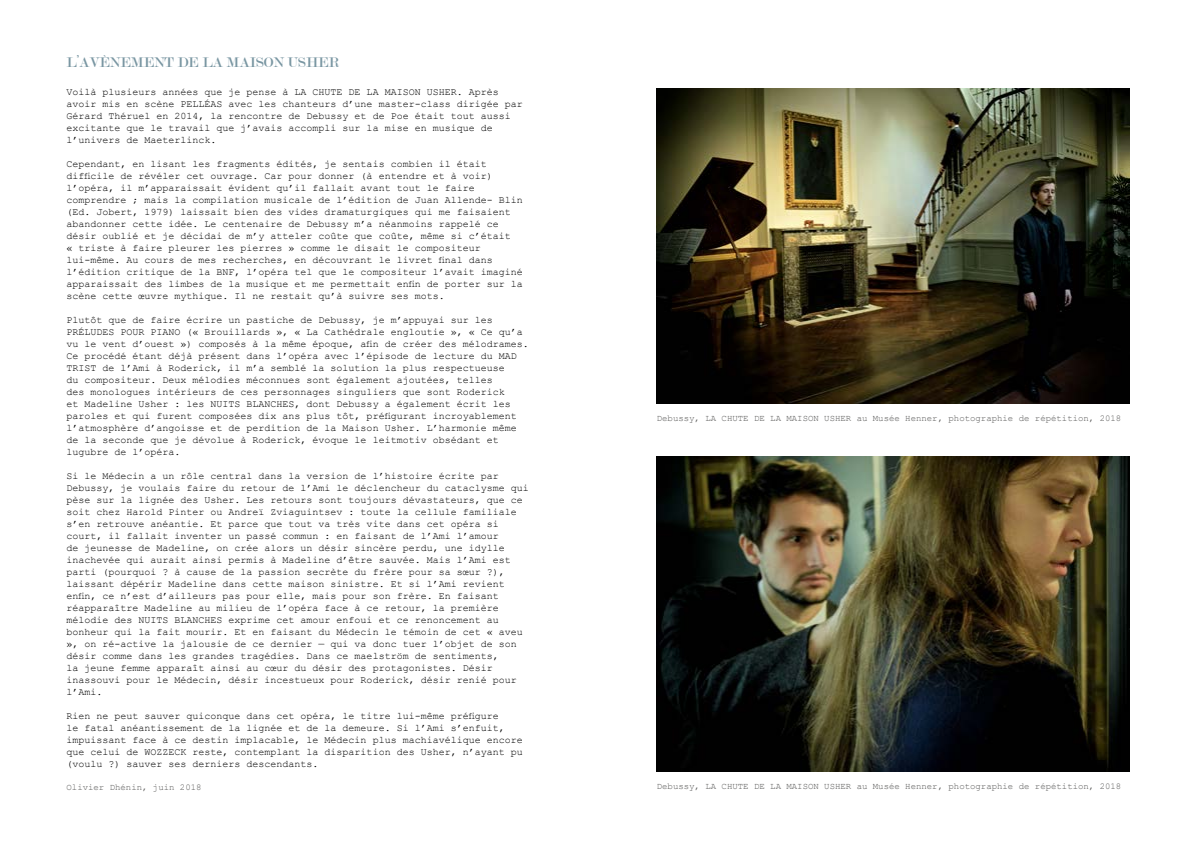
<style>
.page{position:relative;width:1191px;height:842px;background:#fff}
.page>*{position:absolute;margin:0;border:0;box-sizing:border-box;transform-origin:0 0}
.t1{font:15px "Modern";color:#7996a2}
.t2{font:10px/12px "Courier New";color:#000}
.t3{font:9px "Courier New";color:#575756}
</style>
<div class="page">
<img style="left:657px;top:89px;width:472px;height:314px">
<img style="left:657px;top:457px;width:472px;height:314px">
<h1 class="t1" style="left:67px;top:55px;width:274px">L’AVÈNEMENT DE LA MAISON USHER</h1>
<p class="t2" style="left:67px;top:86px;width:457px">Voilà plusieurs années que je pense à LA CHUTE DE LA MAISON USHER. Après avoir mis en scène PELLÉAS avec les chanteurs d’une master-class dirigée par Gérard Théruel en 2014, la rencontre de Debussy et de Poe était tout aussi excitante que le travail que j’avais accompli sur la mise en musique de l’univers de Maeterlinck.</p>
<p class="t2" style="left:67px;top:158px;width:457px">Cependant, en lisant les fragments édités, je sentais combien il était difficile de révéler cet ouvrage. Car pour donner (à entendre et à voir) l’opéra, il m’apparaissait évident qu’il fallait avant tout le faire comprendre ; mais la compilation musicale de l’édition de Juan Allende- Blin (Ed. Jobert, 1979) laissait bien des vides dramaturgiques qui me faisaient abandonner cette idée. Le centenaire de Debussy m’a néanmoins rappelé ce désir oublié et je décidai de m’y atteler coûte que coûte, même si c’était<br>« triste à faire pleurer les pierres » comme le disait le compositeur lui-même. Au cours de mes recherches, en découvrant le livret final dans l’édition critique de la BNF, l’opéra tel que le compositeur l’avait imaginé apparaissait des limbes de la musique et me permettait enfin de porter sur la scène cette œuvre mythique. Il ne restait qu’à suivre ses mots.</p>
<p class="t2" style="left:67px;top:314px;width:463px">Plutôt que de faire écrire un pastiche de Debussy, je m’appuyai sur les PRÉLUDES POUR PIANO (« Brouillards », « La Cathédrale engloutie », « Ce qu’a vu le vent d’ouest ») composés à la même époque, afin de créer des mélodrames.<br>Ce procédé étant déjà présent dans l’opéra avec l’épisode de lecture du MAD TRIST de l’Ami à Roderick, il m’a semblé la solution la plus respectueuse<br>du compositeur. Deux mélodies méconnues sont également ajoutées, telles<br>des monologues intérieurs de ces personnages singuliers que sont Roderick<br>et Madeline Usher : les NUITS BLANCHES, dont Debussy a également écrit les paroles et qui furent composées dix ans plus tôt, préfigurant incroyablement l’atmosphère d’angoisse et de perdition de la Maison Usher. L’harmonie même de la seconde que je dévolue à Roderick, évoque le leitmotiv obsédant et lugubre de l’opéra.</p>
<p class="t2" style="left:67px;top:470px;width:463px">Si le Médecin a un rôle central dans la version de l’histoire écrite par Debussy, je voulais faire du retour de l’Ami le déclencheur du cataclysme qui pèse sur la lignée des Usher. Les retours sont toujours dévastateurs, que ce soit chez Harold Pinter ou Andreï Zviaguintsev : toute la cellule familiale s’en retrouve anéantie. Et parce que tout va très vite dans cet opéra si court, il fallait inventer un passé commun : en faisant de l’Ami l’amour<br>de jeunesse de Madeline, on crée alors un désir sincère perdu, une idylle inachevée qui aurait ainsi permis à Madeline d’être sauvée. Mais l’Ami est parti (pourquoi ? à cause de la passion secrète du frère pour sa sœur ?), laissant dépérir Madeline dans cette maison sinistre. Et si l’Ami revient enfin, ce n’est d’ailleurs pas pour elle, mais pour son frère. En faisant réapparaître Madeline au milieu de l’opéra face à ce retour, la première mélodie des NUITS BLANCHES exprime cet amour enfoui et ce renoncement au bonheur qui la fait mourir. Et en faisant du Médecin le témoin de cet « aveu », on ré-active la jalousie de ce dernier — qui va donc tuer l’objet de son désir comme dans les grandes tragédies. Dans ce maelström de sentiments,<br>la jeune femme apparaît ainsi au cœur du désir des protagonistes. Désir inassouvi pour le Médecin, désir incestueux pour Roderick, désir renié pour l’Ami.</p>
<p class="t2" style="left:67px;top:710px;width:457px">Rien ne peut sauver quiconque dans cet opéra, le titre lui-même préfigure<br>le fatal anéantissement de la lignée et de la demeure. Si l’Ami s’enfuit, impuissant face à ce destin implacable, le Médecin plus machiavélique encore que celui de WOZZECK reste, contemplant la disparition des Usher, n’ayant pu (voulu ?) sauver ses derniers descendants.</p>
<p class="t3" style="left:67px;top:782px;width:137px">Olivier Dhénin, juin 2018</p>
<p class="t3" style="left:657px;top:413px;width:466px">Debussy, LA CHUTE DE LA MAISON USHER au Musée Henner, photographie de répétition, 2018</p>
<p class="t3" style="left:657px;top:782px;width:466px">Debussy, LA CHUTE DE LA MAISON USHER au Musée Henner, photographie de répétition, 2018</p>
</div>
